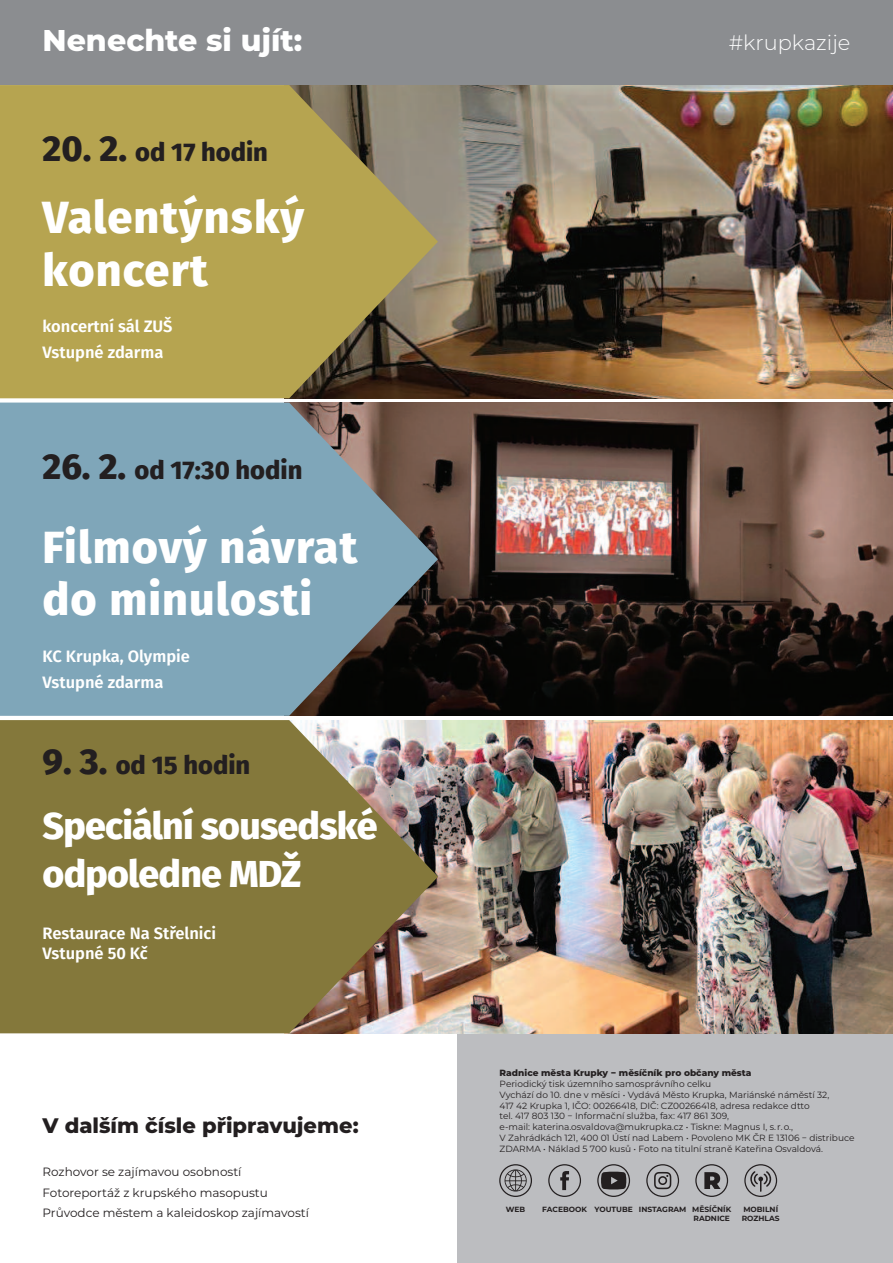
<style>
.page{position:relative;width:893px;height:1263px;background:#fff}
.page>*{position:absolute;margin:0;border:0;box-sizing:border-box;transform-origin:0 0}
.t1{font:800 45px/52.5px "Fira Sans";letter-spacing:.025em;color:#fff}
.t2{font:800 37.5px/48px "Fira Sans";letter-spacing:-.02em;color:#fff}
.t3{font:800 30px "Montserrat";color:#fff}
.t4{font:800 25.5px "Fira Sans";color:#231f20}
.t5{font:800 21px "Montserrat";color:#231f20}
.t6{font:300 21px "Montserrat";color:#fff}
.t7{font:600 16.5px/25.8px "Fira Sans";color:#fff}
.t8{font:12px/20.5px "Montserrat";color:#231f20}
.t9{font:9px/10.8px "Montserrat";color:#231f20}
.t10{font:800 9px "Montserrat";color:#231f20}
.t11{font:700 7.5px/8.2px "Montserrat";color:#231f20;text-align:right}
.s1{font-size:36px}
</style>
<div class="page">
<div style="left:0;top:0;width:893px;height:85px;background:#8b8d90"></div>
<div style="left:457px;top:1033px;width:436px;height:230px;background:#bcbdc0"></div>
<svg style="left:597px;top:1164px;width:33px;height:33px"></svg>
<svg style="left:548px;top:1164px;width:33px;height:33px"></svg>
<svg style="left:646px;top:1164px;width:33px;height:33px"></svg>
<svg style="left:744px;top:1164px;width:33px;height:33px"></svg>
<svg style="left:695px;top:1164px;width:33px;height:33px"></svg>
<svg style="left:499px;top:1164px;width:33px;height:33px"></svg>
<img style="left:438px;top:85px;width:455px;height:313px">
<img style="left:438px;top:403px;width:455px;height:313px">
<img style="left:438px;top:720px;width:455px;height:313px">
<svg style="left:0;top:85px;width:438px;height:313px;background:#aa9950"></svg>
<svg style="left:0;top:403px;width:438px;height:313px;background:#7593a1"></svg>
<svg style="left:0;top:720px;width:438px;height:313px;background:#897c49"></svg>
<h3 class="t3" style="left:43px;top:28px;width:261px">Nenechte si ujít:</h3>
<h3 class="t4" style="left:43px;top:130px;width:227px"><span class="s1">20. 2.</span> od 17 hodin</h3>
<h1 class="t1" style="left:43px;top:187px;width:263px">Valentýnský koncert</h1>
<h3 class="t7" style="left:43px;top:313px;width:131px">koncertní sál ZUŠ<br>Vstupné zdarma</h3>
<h3 class="t4" style="left:43px;top:448px;width:261px"><span class="s1">26. 2.</span> od 17:30 hodin</h3>
<h1 class="t1" style="left:43px;top:517px;width:316px">Filmový návrat do minulosti</h1>
<h3 class="t7" style="left:43px;top:642px;width:149px">KC Krupka, Olympie<br>Vstupné zdarma</h3>
<h3 class="t4" style="left:43px;top:743px;width:209px"><span class="s1">9. 3.</span> od 15 hodin</h3>
<h2 class="t2" style="left:43px;top:799px;width:337px">Speciální sousedské odpoledne MDŽ</h2>
<h3 class="t7" style="left:43px;top:923px;width:175px;line-height:19.5px">Restaurace Na Střelnici<br>Vstupné 50 Kč</h3>
<h3 class="t5" style="left:43px;top:1118px;width:318px">V dalším čísle připravujeme:</h3>
<h3 class="t8" style="left:43px;top:1163px;width:268px">Rozhovor se zajímavou osobností<br>Fotoreportáž z krupského masopustu<br>Průvodce městem a kaleidoskop zajímavostí</h3>
<h3 class="t6" style="left:729px;top:35px;width:123px">#krupkazije</h3>
<p class="t10" style="left:500px;top:1069px;width:253px">Radnice města Krupky − měsíčník pro občany města</p>
<p class="t9" style="left:500px;top:1079px;width:356px">Periodický tisk územního samosprávního celku<br>Vychází do 10. dne v měsíci • Vydává Město Krupka, Mariánské náměstí 32,<br>417 42 Krupka 1, IČO: 00266418, DIČ: CZ00266418, adresa redakce dtto<br>tel. 417 803 130 − Informační služba, fax: 417 861 309,<br>e-mail: katerina.osvaldova@mukrupka.cz • Tiskne: Magnus I, s. r.o.,<br>V Zahrádkách 121, 400 01 Ústí nad Labem • Povoleno MK ČR E 13106 − distribuce ZDARMA • Náklad 5 700 kusů • Foto na titulní straně Kateřina Osvaldová.</p>
<p class="t11" style="left:506px;top:1206px;width:21px">WEB</p>
<p class="t11" style="left:542px;top:1206px;width:190px">FACEBOOK YOUTUBE INSTAGRAM MĚSÍčNÍK<br>RADNICE</p>
<p class="t11" style="left:742px;top:1206px;width:39px;text-align:left">MOBILNÍ<br>ROZHLAS</p>
</div>
